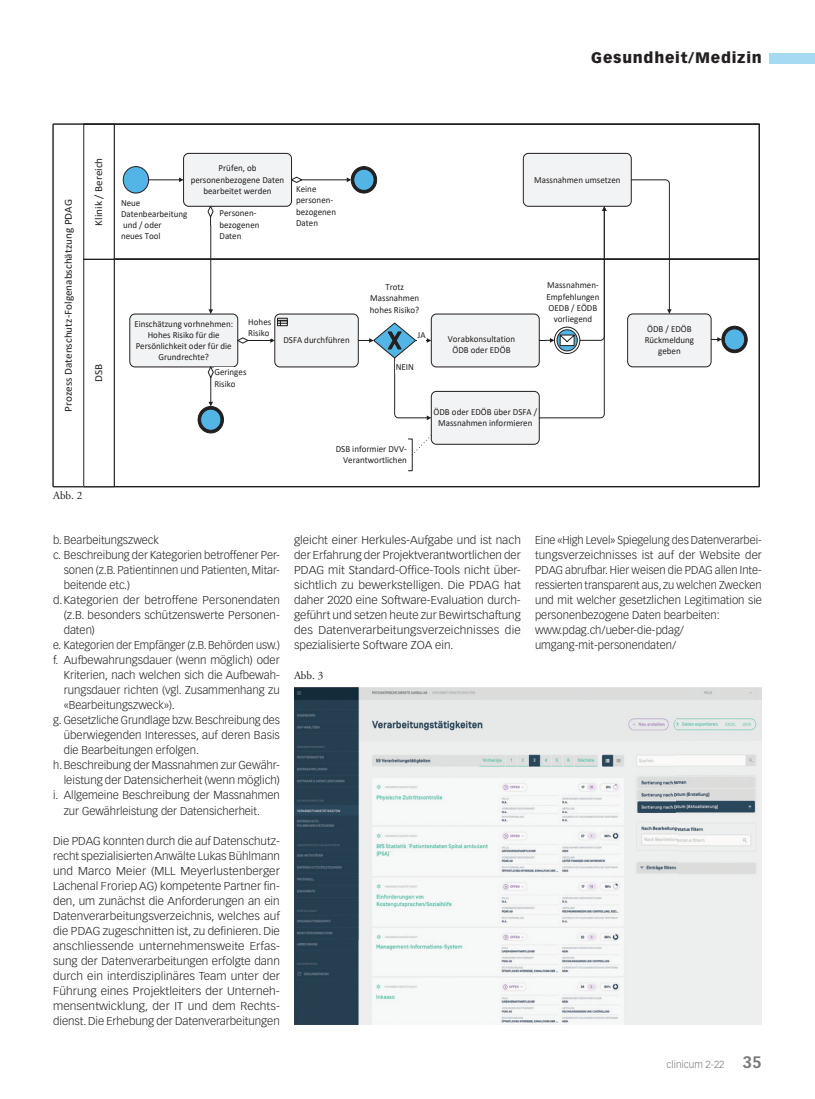
<style>
.page{position:relative;width:815px;height:1099px;background:#fff}
.page>*{position:absolute;margin:0;border:0;box-sizing:border-box;transform-origin:0 0}
.t1{font:900 15px "Vectora LT Std";letter-spacing:.05em;color:#231f20}
.t2{font:300 11.25px/15px "Vectora LT Std";color:#231f20;text-align:justify}
.t3{font:300 11.25px/15px "Vectora LT Std";color:#231f20;text-align:justify;scale:1.05 1}
.t4{font:11.25px "Adobe Garamond Pro";letter-spacing:-.005em;color:#231f20}
.t5{font:10.75px "Calibri";color:#231f20;scale:1.04 1}
.t6{font:300 10px "Vectora LT Std";color:#76787b}
.t7{font:9.25px/11.2px "Calibri";color:#231f20;text-align:center;scale:.96 1}
.s1{font-weight:700;font-size:16.25px}
</style>
<div class="page">
<div style="left:770px;top:53px;width:45px;height:10px;background:#a5daf2"></div>
<svg style="left:52px;top:123px;width:708px;height:365px"></svg>
<div style="left:53px;top:124px;width:31px;height:362px;background:#fff"></div>
<div style="left:53px;top:124px;width:31px;height:363px;border:1px solid #231f20"></div>
<div style="left:84px;top:259px;width:30px;height:227px;background:#fff"></div>
<div style="left:83px;top:259px;width:32px;height:228px;border:1px solid #231f20"></div>
<div style="left:83px;top:124px;width:677px;height:135px;border:1px solid #231f20"></div>
<div style="left:84px;top:124px;width:30px;height:135px;background:#fff"></div>
<div style="left:83px;top:124px;width:32px;height:135px;border:1px solid #231f20"></div>
<hr style="left:84px;top:124px;width:675px;height:1px;background:#231f20">
<div style="left:123px;top:167px;width:26px;height:26px;background:#53b5e6;border-radius:50%"></div>
<div style="left:123px;top:166px;width:26px;height:27px;border:1px solid #231f20;border-radius:50%"></div>
<div style="left:184px;top:153px;width:108px;height:53px;background:#f2f3f4;border-radius:5px"></div>
<div style="left:183px;top:153px;width:109px;height:53px;border:1px solid #231f20;border-radius:5px"></div>
<div style="left:351px;top:167px;width:26px;height:26px;background:#231f20;border-radius:50%"></div>
<div style="left:351px;top:166px;width:26px;height:27px;border:1px solid #231f20;border-radius:50%"></div>
<div style="left:354px;top:169px;width:20px;height:21px;background:#53b5e6;border-radius:50%"></div>
<div style="left:354px;top:169px;width:20px;height:21px;border:1px solid #231f20;border-radius:50%"></div>
<hr style="left:301px;top:179px;width:46px;height:1px;background:#231f20">
<svg style="left:290px;top:176px;width:13px;height:7px"></svg>
<svg style="left:347px;top:177px;width:4px;height:5px"></svg>
<div style="left:296px;top:184px;width:40px;height:45px;background:#fff"></div>
<div style="left:130px;top:314px;width:108px;height:53px;background:#f2f3f4;border-radius:5px"></div>
<div style="left:130px;top:314px;width:108px;height:53px;border:1px solid #231f20;border-radius:5px"></div>
<svg style="left:207px;top:205px;width:7px;height:109px"></svg>
<div style="left:219px;top:208px;width:40px;height:33px;background:#fff"></div>
<div style="left:198px;top:406px;width:25px;height:27px;background:#231f20;border-radius:50%"></div>
<div style="left:198px;top:406px;width:26px;height:27px;border:1px solid #231f20;border-radius:50%"></div>
<div style="left:201px;top:409px;width:20px;height:21px;background:#53b5e6;border-radius:50%"></div>
<div style="left:201px;top:409px;width:20px;height:21px;border:1px solid #231f20;border-radius:50%"></div>
<svg style="left:208px;top:365px;width:6px;height:41px"></svg>
<div style="left:214px;top:367px;width:32px;height:22px;background:#fff"></div>
<div style="left:275px;top:314px;width:83px;height:53px;background:#f2f3f4;border-radius:5px"></div>
<div style="left:275px;top:314px;width:83px;height:53px;border:1px solid #231f20;border-radius:5px"></div>
<svg style="left:277px;top:317px;width:11px;height:9px"></svg>
<svg style="left:236px;top:337px;width:39px;height:7px"></svg>
<div style="left:248px;top:317px;width:23px;height:22px;background:#fff"></div>
<div style="left:431px;top:314px;width:108px;height:53px;background:#f2f3f4;border-radius:5px"></div>
<div style="left:431px;top:314px;width:108px;height:53px;border:1px solid #231f20;border-radius:5px"></div>
<div style="left:431px;top:391px;width:108px;height:53px;background:#f2f3f4;border-radius:5px"></div>
<div style="left:431px;top:391px;width:108px;height:53px;border:1px solid #231f20;border-radius:5px"></div>
<div style="left:523px;top:153px;width:108px;height:53px;background:#f2f3f4;border-radius:5px"></div>
<div style="left:523px;top:153px;width:108px;height:53px;border:1px solid #231f20;border-radius:5px"></div>
<svg style="left:539px;top:206px;width:68px;height:212px"></svg>
<div style="left:628px;top:314px;width:83px;height:53px;background:#f2f3f4;border-radius:5px"></div>
<div style="left:628px;top:314px;width:83px;height:53px;border:1px solid #231f20;border-radius:5px"></div>
<div style="left:722px;top:326px;width:25px;height:26px;background:#231f20;border-radius:50%"></div>
<div style="left:722px;top:326px;width:25px;height:27px;border:1px solid #231f20;border-radius:50%"></div>
<div style="left:724px;top:329px;width:21px;height:21px;background:#53b5e6;border-radius:50%"></div>
<div style="left:724px;top:329px;width:21px;height:21px;border:1px solid #231f20;border-radius:50%"></div>
<svg style="left:631px;top:179px;width:41px;height:135px"></svg>
<svg style="left:711px;top:337px;width:11px;height:5px"></svg>
<hr style="left:149px;top:179px;width:31px;height:1px;background:#231f20">
<svg style="left:179px;top:177px;width:5px;height:5px"></svg>
<svg style="left:358px;top:322px;width:73px;height:98px"></svg>
<svg style="left:411px;top:434px;width:21px;height:22px"></svg>
<div style="left:408px;top:438px;width:5px;height:33px;border:1px solid #231f20"></div>
<img style="left:294px;top:687px;width:468px;height:337px">
<h1 class="t1" style="left:591px;top:49px;width:172px">Gesundheit/Medizin</h1>
<p class="t5" style="left:61px;top:412px;width:206px;rotate:-90deg">Prozess Datenschutz-Folgenabschätzung PDAG</p>
<p class="t5" style="left:91px;top:226px;width:67px;rotate:-90deg">Klinik / Bereich</p>
<p class="t5" style="left:91px;top:382px;width:19px;rotate:-90deg">DSB</p>
<p class="t4" style="left:53px;top:489px;width:31px">Abb. 2</p>
<p class="t7" style="left:191px;top:162px;width:99px">Prüfen, ob personenbezogene Daten bearbeitet werden</p>
<p class="t7" style="left:121px;top:196px;width:71px;text-align:left">Neue<br>Datenbearbeitung und / oder<br>neues Tool</p>
<p class="t7" style="left:220px;top:207px;width:43px;text-align:left">Personen&shy;bezogenen<br>Daten</p>
<p class="t7" style="left:296px;top:183px;width:43px;text-align:left">Keine personen&shy;bezogenen<br>Daten</p>
<p class="t7" style="left:534px;top:174px;width:92px">Massnahmen umsetzen</p>
<p class="t7" style="left:134px;top:317px;width:104px">Einschätzung vorhnehmen:<br>Hohes Risiko für die<br>Persönlichkeit oder für die<br>Grundrechte?</p>
<p class="t7" style="left:248px;top:316px;width:25px;text-align:left">Hohes<br>Risiko</p>
<p class="t7" style="left:214px;top:366px;width:35px;text-align:left">Geringes<br>Risiko</p>
<p class="t7" style="left:283px;top:334px;width:71px">DSFA durchführen</p>
<p class="t7" style="left:370px;top:281px;width:53px">Trotz<br>Massnahmen hohes Risiko?</p>
<p class="t7" style="left:418px;top:328px;width:10px">JA</p>
<p class="t7" style="left:396px;top:361px;width:20px">NEIN</p>
<p class="t7" style="left:448px;top:332px;width:72px">Vorabkonsultation<br>ÖDB oder EDÖB</p>
<p class="t7" style="left:546px;top:279px;width:57px">Massnahmen-<br>Empfehlungen<br>OEDB / EÖDB vorliegend</p>
<p class="t7" style="left:336px;top:443px;width:76px;text-align:right">DSB informier DVV-<br>Verantwortlichen</p>
<p class="t7" style="left:434px;top:406px;width:110px">ÖDB oder EDÖB über DSFA /<br>Massnahmen informieren</p>
<p class="t7" style="left:645px;top:323px;width:53px">ÖDB / EDÖB<br>Rückmeldung geben</p>
<p class="t2" style="left:53px;top:533px;width:107px">b. Bearbeitungszweck</p>
<p class="t2" style="left:53px;top:548px;width:228px">c. Beschreibung der Kategorien betroffener Per-</p>
<p class="t2" style="left:64px;top:563px;width:218px">sonen (z.B. Patientinnen und Patienten, Mitar-</p>
<p class="t2" style="left:64px;top:578px;width:68px">beitende etc.)</p>
<p class="t2" style="left:53px;top:593px;width:228px">d. Kategorien der betroffene Personendaten</p>
<p class="t2" style="left:64px;top:608px;width:218px">(z.B. besonders schützenswerte Personen-</p>
<p class="t2" style="left:64px;top:623px;width:33px">daten)</p>
<p class="t2" style="left:53px;top:638px;width:228px">e. Kategorien der Empfänger (z.B. Behörden usw.)</p>
<p class="t2" style="left:53px;top:653px;width:228px">f. Aufbewahrungsdauer (wenn möglich) oder</p>
<p class="t2" style="left:64px;top:668px;width:218px">Kriterien, nach welchen sich die Aufbewah-</p>
<p class="t2" style="left:64px;top:683px;width:218px">rungsdauer richten (vgl. Zusammenhang zu</p>
<p class="t2" style="left:64px;top:698px;width:113px">«Bearbeitungszweck»).</p>
<p class="t2" style="left:53px;top:713px;width:228px">g. Gesetzliche Grundlage bzw. Beschreibung des</p>
<p class="t2" style="left:64px;top:728px;width:218px">überwiegenden Interesses, auf deren Basis</p>
<p class="t2" style="left:64px;top:743px;width:137px">die Bearbeitungen erfolgen.</p>
<p class="t2" style="left:53px;top:758px;width:228px">h. Beschreibung der Massnahmen zur Gewähr-</p>
<p class="t2" style="left:64px;top:773px;width:218px">leistung der Datensicherheit (wenn möglich)</p>
<p class="t2" style="left:53px;top:788px;width:228px">i. Allgemeine Beschreibung der Massnahmen</p>
<p class="t2" style="left:64px;top:803px;width:198px">zur Gewährleistung der Datensicherheit.</p>
<p class="t2" style="left:53px;top:833px;width:228px">Die PDAG konnten durch die auf Datenschutz&shy;recht spezialisierten Anwälte Lukas Bühlmann und Marco Meier (MLL Meyerlustenberger Lachenal Froriep AG) kompetente Partner fin&shy;den, um zunächst die Anforderungen an ein Datenverarbeitungsverzeichnis, welches auf die PDAG zugeschnitten ist, zu definieren. Die anschliessende unternehmensweite Erfas&shy;sung der Datenverarbeitungen erfolgte dann durch ein interdisziplinäres Team unter der Führung eines Projektleiters der Unterneh&shy;mensentwicklung, der IT und dem Rechts&shy;dienst. Die Erhebung der Datenverarbeitungen</p>
<p class="t3" style="left:294px;top:533px;width:217px">gleicht einer Herkules-Aufgabe und ist nach der Erfahrung der Projektverantwortlichen der PDAG mit Standard-Office-Tools nicht über&shy;sichtlich zu bewerkstelligen. Die PDAG hat daher 2020 eine Software-Evaluation durch&shy;geführt und setzen heute zur Bewirtschaftung des Datenverarbeitungsverzeichnisses die spezialisierte Software ZOA ein.</p>
<p class="t2" style="left:535px;top:533px;width:228px;text-align:left">Eine «High Level» Spiegelung des Datenverarbei&shy;tungsverzeichnisses ist auf der Website der PDAG abrufbar. Hier weisen die PDAG allen Inte&shy;ressierten transparent aus, zu welchen Zwecken und mit welcher gesetzlichen Legitimation sie personenbezogene Daten bearbeiten: www.pdag.ch/ueber-die-pdag/ umgang-mit-personendaten/</p>
<p class="t4" style="left:294px;top:669px;width:31px">Abb. 3</p>
<p class="t6" style="left:667px;top:1058px;width:97px">clinicum 2-22 <span class="s1">35</span></p>
</div>
